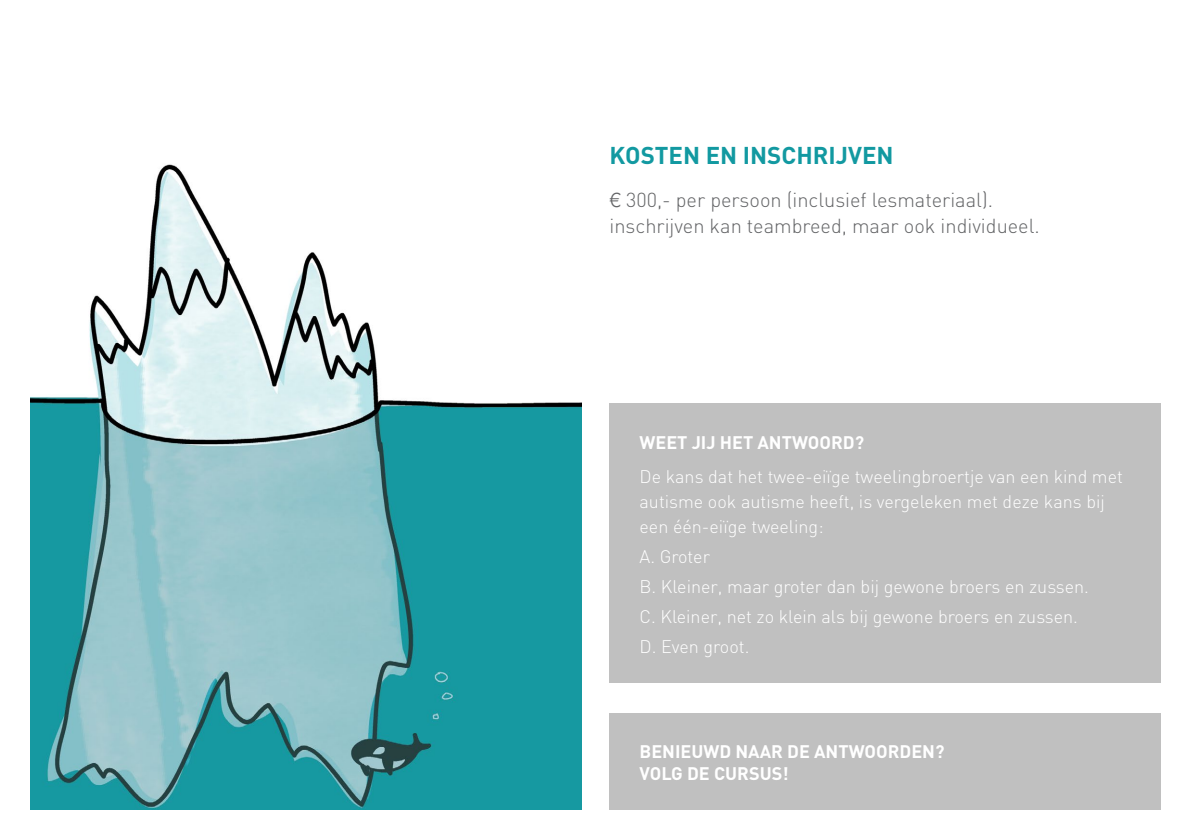
<style>
.page{position:relative;width:1191px;height:840px;background:#fff}
.page>*{position:absolute;margin:0;border:0;box-sizing:border-box;transform-origin:0 0}
.t1{font:700 24px "DIN";color:#1299a1}
.t2{font:300 20px/26px "DIN";color:#636466}
.t3{font:300 18px/30px "DIN";color:#fff}
.t4{font:700 18px/21.6px "DIN";color:#fff}
.s1{font-family:"Helvetica Neue"}
</style>
<div class="page">
<div style="left:609px;top:403px;width:552px;height:279px;background:#c0c0c0"></div>
<div style="left:609px;top:712px;width:552px;height:97px;background:#c0c0c0"></div>
<img style="left:30px;top:164px;width:551px;height:645px">
<h1 class="t1" style="left:609px;top:140px;width:286px">KOSTEN EN INSCHRIJVEN</h1>
<p class="t2" style="left:609px;top:186px;width:432px"><span class="s1">€</span> 300,- per persoon (inclusief lesmateriaal). inschrijven kan teambreed, maar ook individueel.</p>
<p class="t4" style="left:639px;top:430px;width:226px">WEET JIJ HET ANTWOORD?</p>
<p class="t3" style="left:639px;top:464px;width:485px;line-height:24.8px">De kans dat het twee-eiïge tweelingbroertje van een kind met autisme ook autisme heeft, is vergeleken met deze kans bij een één-eiïge tweeling:</p>
<p class="t3" style="left:639px;top:541px;width:451px">A. G roter<br>B. Kleiner, maar groter dan bij gewone broers en zussen.<br>C. Kleiner, net zo klein als bij gewone broers en zussen.<br>D . Even groot.</p>
<p class="t4" style="left:639px;top:739px;width:306px">BENIEUWD NAAR DE ANTWOORDEN?<br>VOLG DE CURSUS!</p>
</div>
